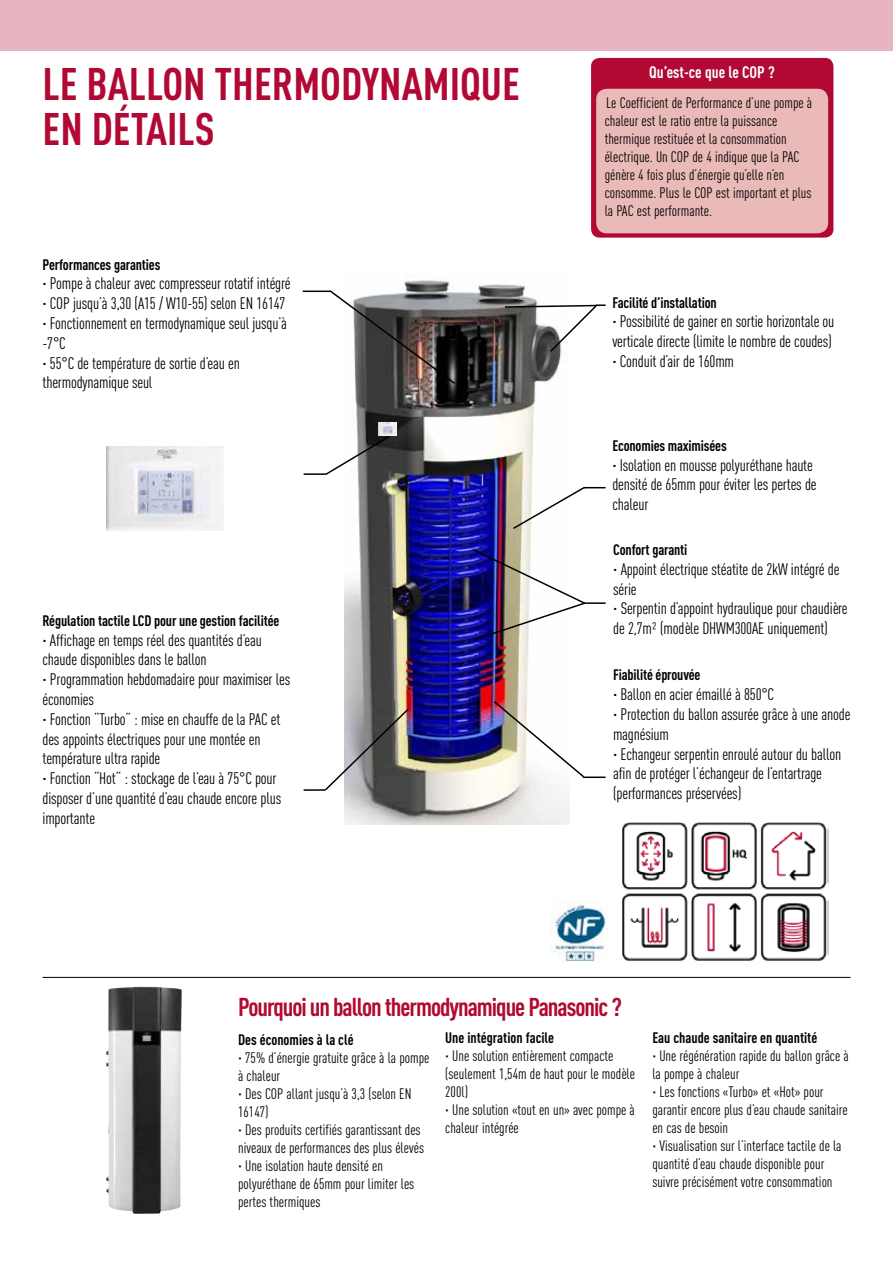
<style>
.page{position:relative;width:893px;height:1263px;background:#fff}
.page>*{position:absolute;margin:0;border:0;box-sizing:border-box;transform-origin:0 0}
.t1{font:700 45px/45px "DIN Cond";color:#b10933}
.t2{font:700 25.5px "DIN Cond";letter-spacing:-.04em;color:#b10933}
.t3{font:16.5px/19.8px "DIN Cond";letter-spacing:-.01em;color:#000}
.t4{font:700 16.5px "DIN Cond";color:#fff}
.t5{font:15px/18px "DIN Cond";color:#000}
.t6{font:700 15px "DIN Cond";letter-spacing:-.01em;color:#000}
</style>
<div class="page">
<div style="left:0;top:0;width:893px;height:51px;background:#e7b5c2"></div>
<hr style="left:43px;top:977px;width:807px;height:1px;background:#000">
<img style="left:106px;top:986px;width:76px;height:228px">
<div style="left:591px;top:58px;width:242px;height:180px;background:#b10933;border-radius:9px"></div>
<div style="left:596px;top:89px;width:232px;height:144px;background:#e9bab7;border-radius:11px"></div>
<img style="left:344px;top:280px;width:226px;height:544px">
<svg style="left:303px;top:289px;width:154px;height:96px"></svg>
<svg style="left:503px;top:304px;width:103px;height:49px"></svg>
<svg style="left:326px;top:434px;width:65px;height:42px"></svg>
<hr style="left:304px;top:473px;width:22px;height:2px;background:#000">
<svg style="left:511px;top:485px;width:95px;height:45px"></svg>
<svg style="left:471px;top:547px;width:114px;height:93px"></svg>
<hr style="left:584px;top:602px;width:22px;height:2px;background:#000">
<img style="left:492px;top:699px;width:92px;height:80px">
<hr style="left:583px;top:776px;width:23px;height:2px;background:#000">
<svg style="left:325px;top:707px;width:85px;height:85px"></svg>
<hr style="left:304px;top:789px;width:21px;height:2px;background:#000">
<img style="left:106px;top:446px;width:117px;height:84px">
<img style="left:378px;top:422px;width:18px;height:14px">
<img style="left:622px;top:822px;width:206px;height:139px">
<img style="left:551px;top:902px;width:57px;height:60px">
<h1 class="t1" style="left:43px;top:60px;width:479px">LE BALLON THERMODYNAMIQUE<br>EN DÉTAILS</h1>
<p class="t4" style="left:649px;top:62px;width:127px">Qu’est-ce que le COP ?</p>
<p class="t5" style="left:605px;top:94px;width:209px">Le Coefficient de Performance d’une pompe à chaleur est le ratio entre la puissance thermique restituée et la consommation électrique. Un COP de 4 indique que la PAC génère 4 fois plus d’énergie qu’elle n’en consomme. Plus le COP est important et plus la PAC est performante.</p>
<p class="t6" style="left:43px;top:255px;width:119px">Performances garanties</p>
<p class="t3" style="left:43px;top:273px;width:250px">· Pompe à chaleur avec compresseur rotatif intégré · COP jusqu’à 3,30 (A15 / W10-55) selon EN 16147 · Fonctionnement en termodynamique seul jusqu’à -7°C<br>· 55°C de température de sortie d’eau en thermodynamique seul</p>
<p class="t6" style="left:43px;top:611px;width:238px">Régulation tactile LCD pour une gestion facilitée</p>
<p class="t3" style="left:43px;top:630px;width:249px">· Affichage en temps réel des quantités d’eau chaude disponibles dans le ballon<br>· Programmation hebdomadaire pour maximiser les économies<br>· Fonction “Turbo“ : mise en chauffe de la PAC et des appoints électriques pour une montée en température ultra rapide<br>· Fonction “Hot“ : stockage de l’eau à 75°C pour disposer d’une quantité d’eau chaude encore plus importante</p>
<p class="t6" style="left:612px;top:293px;width:106px">Facilité d’installation</p>
<p class="t3" style="left:612px;top:311px;width:224px">· Possibilité de gainer en sortie horizontale ou verticale directe (limite le nombre de coudes) · Conduit d’air de 160mm</p>
<p class="t6" style="left:612px;top:436px;width:116px">Economies maximisées</p>
<p class="t3" style="left:612px;top:455px;width:206px">· Isolation en mousse polyuréthane haute densité de 65mm pour éviter les pertes de chaleur</p>
<p class="t6" style="left:613px;top:540px;width:76px">Confort garanti</p>
<p class="t3" style="left:613px;top:559px;width:236px">· Appoint électrique stéatite de 2kW intégré de série<br>· Serpentin d’appoint hydraulique pour chaudière de 2,7m² (modèle DHWM300AE uniquement)</p>
<p class="t6" style="left:613px;top:666px;width:89px">Fiabilité éprouvée</p>
<p class="t3" style="left:613px;top:684px;width:239px">· Ballon en acier émaillé à 850°C<br>· Protection du ballon assurée grâce à une anode magnésium<br>· Echangeur serpentin enroulé autour du ballon afin de protéger l’échangeur de I’entartrage (performances préservées)</p>
<h2 class="t2" style="left:238px;top:992px;width:385px">Pourquoi un ballon thermodynamique Panasonic ?</h2>
<p class="t6" style="left:238px;top:1030px;width:117px">Des économies à la clé</p>
<p class="t5" style="left:238px;top:1048px;width:193px">· 75% d’énergie gratuite grâce à la pompe à chaleur<br>· Des COP allant jusqu’à 3,3 (selon EN<br>16147)<br>· Des produits certifiés garantissant des niveaux de performances des plus élevés · Une isolation haute densité en polyuréthane de 65mm pour limiter les pertes thermiques</p>
<p class="t6" style="left:445px;top:1028px;width:110px">Une intégration facile</p>
<p class="t5" style="left:445px;top:1046px;width:191px">· Une solution entièrement compacte (seulement 1,54m de haut pour le modèle<br>200l)<br>· Une solution «tout en un» avec pompe à chaleur intégrée</p>
<p class="t6" style="left:652px;top:1028px;width:166px">Eau chaude sanitaire en quantité</p>
<p class="t5" style="left:652px;top:1046px;width:198px">· Une régénération rapide du ballon grâce à la pompe à chaleur<br>· Les fonctions «Turbo» et «Hot» pour garantir encore plus d’eau chaude sanitaire en cas de besoin<br>· Visualisation sur l’interface tactile de la quantité d’eau chaude disponible pour suivre précisément votre consommation</p>
</div>
